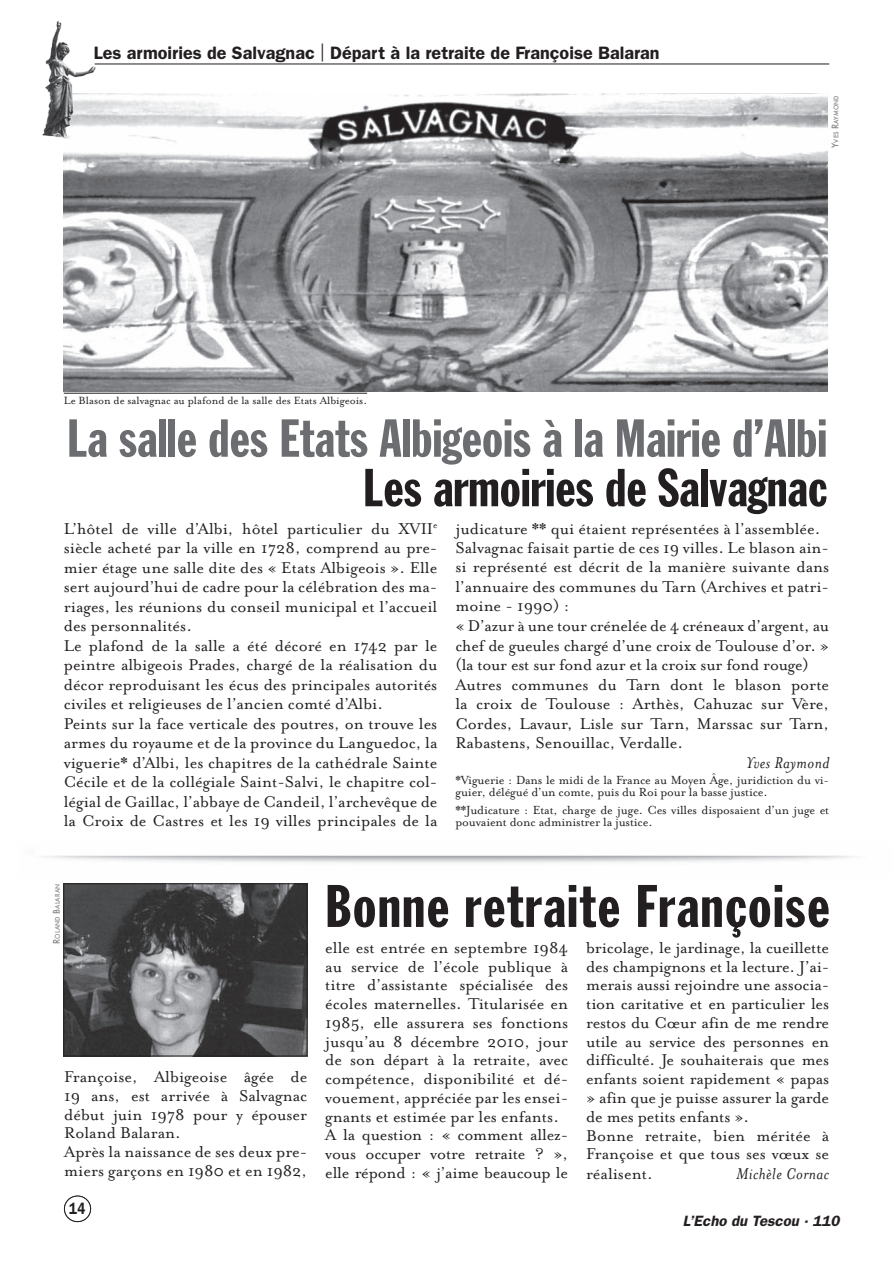
<style>
.page{position:relative;width:893px;height:1263px;background:#fff}
.page>*{position:absolute;margin:0;border:0;box-sizing:border-box;transform-origin:0 0}
.t1{font:58.95px "Franklin Gothic Extra Cond";letter-spacing:.02em;color:#231f20;scale:1.1 1}
.t2{font:52.5px "Franklin Gothic Extra Cond";color:#6c6d70;scale:1.1 1}
.t3{font:52.5px "Franklin Gothic Extra Cond";color:#231f20;scale:1.1 1}
.t4{font:18px/18.8px "Mrs Eaves Roman";color:#231f20}
.t5{font:600 18px "Franklin Gothic";color:#231f20}
.t6{font:italic 18px "Mrs Eaves";letter-spacing:.025em;color:#231f20}
.t7{font:600 16.5px "Franklin Gothic";color:#231f20;scale:.8 1}
.t8{font:italic 600 15px "Franklin Gothic";color:#231f20}
.t9{font:13.5px/12px "Mrs Eaves Roman";letter-spacing:-.01em;color:#231f20}
.t10{font:12px "Mrs Eaves Roman";color:#231f20}
.t11{font:500 6.3px "Futura";color:#838588;scale:.95 1}
.s1{font-weight:400}
.s2{font-size:9px}
</style>
<div class="page">
<img style="left:64px;top:94px;width:764px;height:297px">
<hr style="left:64px;top:393px;width:303px;height:1px;background:#231f20">
<img style="left:66px;top:885px;width:239px;height:169px">
<div style="left:64px;top:883px;width:243px;height:173px;border:1px solid #231f20"></div>
<div style="left:64px;top:1196px;width:27px;height:26px;border:1px solid #231f20;border-radius:50%"></div>
<hr style="left:95px;top:64px;width:734px;height:1px;background:#231f20">
<img style="left:42px;top:21px;width:55px;height:117px">
<p class="t5" style="left:94px;top:42px;width:567px">Les armoiries de Salvagnac <span class="s1">|</span> Départ à la retraite de Françoise Balaran</p>
<p class="t10" style="left:64px;top:394px;width:305px">Le Blason de salvagnac au plafond de la salle des Etats Albigeois.</p>
<p class="t11" style="left:832px;top:148px;width:56px;rotate:-90deg"><span class="s2">Y</span>ves <span class="s2">R</span>aymond</p>
<h2 class="t2" style="left:67px;top:410px;width:692px">La salle des Etats Albigeois à la Mairie d’Albi</h2>
<h2 class="t3" style="left:363px;top:460px;width:423px">Les armoiries de Salvagnac</h2>
<p class="t4" style="left:64px;top:519px;width:375px;line-height:19.5px">L’hôtel de ville d’Albi, hôtel particulier du XVII<sup>e </sup>siècle acheté par la ville en 1728, comprend au pre&shy;mier étage une salle dite des « Etats Albigeois ». Elle sert aujourd’hui de cadre pour la célébration des ma&shy;riages, les réunions du conseil municipal et l’accueil des personnalités.<br>Le plafond de la salle a été décoré en 1742 par le peintre albigeois Prades, chargé de la réalisation du décor reproduisant les écus des principales autorités civiles et religieuses de l’ancien comté d’Albi.<br>Peints sur la face verticale des poutres, on trouve les armes du royaume et de la province du Languedoc, la viguerie* d’Albi, les chapitres de la cathédrale Sainte Cécile et de la collégiale Saint-Salvi, le chapitre col&shy;légial de Gaillac, l’abbaye de Candeil, l’archevêque de la Croix de Castres et les 19 villes principales de la</p>
<p class="t4" style="left:455px;top:519px;width:375px;line-height:19.5px">judicature ** qui étaient représentées à l’assemblée.<br>Salvagnac faisait partie de ces 19 villes. Le blason ain&shy;si représenté est décrit de la manière suivante dans l’annuaire des communes du Tarn (Archives et patri&shy;moine - 1990) :<br>« D’azur à une tour crénelée de 4 créneaux d’argent, au chef de gueules chargé d’une croix de Toulouse d’or. » (la tour est sur fond azur et la croix sur fond rouge)<br>Autres communes du Tarn dont le blason porte la croix de Toulouse : Arthès, Cahuzac sur Vère, Cordes, Lavaur, Lisle sur Tarn, Marssac sur Tarn, Rabastens, Senouillac, Verdalle.</p>
<p class="t6" style="left:746px;top:752px;width:85px">Yves Raymond</p>
<p class="t9" style="left:455px;top:774px;width:375px">*Viguerie : Dans le midi de la France au Moyen Âge, juridiction du vi&shy;guier, délégué d’un comte, puis du Roi pour la basse justice.</p>
<p class="t9" style="left:455px;top:804px;width:375px">**Judicature : Etat, charge de juge. Ces villes disposaient d’un juge et pouvaient donc administrer la justice.</p>
<p class="t11" style="left:53px;top:944px;width:64px;rotate:-90deg"><span class="s2">R</span>oland <span class="s2">B</span>alaran</p>
<p class="t4" style="left:64px;top:1067px;width:244px">Françoise, Albigeoise âgée de<br>19 ans, est arrivée à Salvagnac début juin 1978 pour y épouser<br>Roland Balaran.<br>Après la naissance de ses deux pre&shy;miers garçons en 1980 et en 1982,</p>
<p class="t7" style="left:69px;top:1199px;width:22px">14</p>
<h1 class="t1" style="left:325px;top:875px;width:460px">Bonne retraite Françoise</h1>
<p class="t4" style="left:325px;top:938px;width:244px">elle est entrée en septembre 1984 au service de l’école publique à titre d’assistante spécialisée des écoles maternelles. Titularisée en 1985, elle assurera ses fonctions jusqu’au 8 décembre 2010, jour de son départ à la retraite, avec compétence, disponibilité et dé&shy;vouement, appréciée par les ensei&shy;gnants et estimée par les enfants.<br>A la question : « comment allez&shy;vous occuper votre retraite ? », elle répond : « j’aime beaucoup le</p>
<p class="t4" style="left:586px;top:938px;width:244px">bricolage, le jardinage, la cueillette des champignons et la lecture. J’ai&shy;merais aussi rejoindre une associa&shy;tion caritative et en particulier les restos du Cœur afin de me rendre utile au service des personnes en difficulté. Je souhaiterais que mes enfants soient rapidement « papas » afin que je puisse assurer la garde de mes petits enfants ».<br>Bonne retraite, bien méritée à<br>Françoise et que tous ses vœux se réalisent.</p>
<p class="t6" style="left:736px;top:1164px;width:95px">Michèle Cornac</p>
<p class="t8" style="left:683px;top:1212px;width:158px">L’Echo du Tescou · 110</p>
</div>
